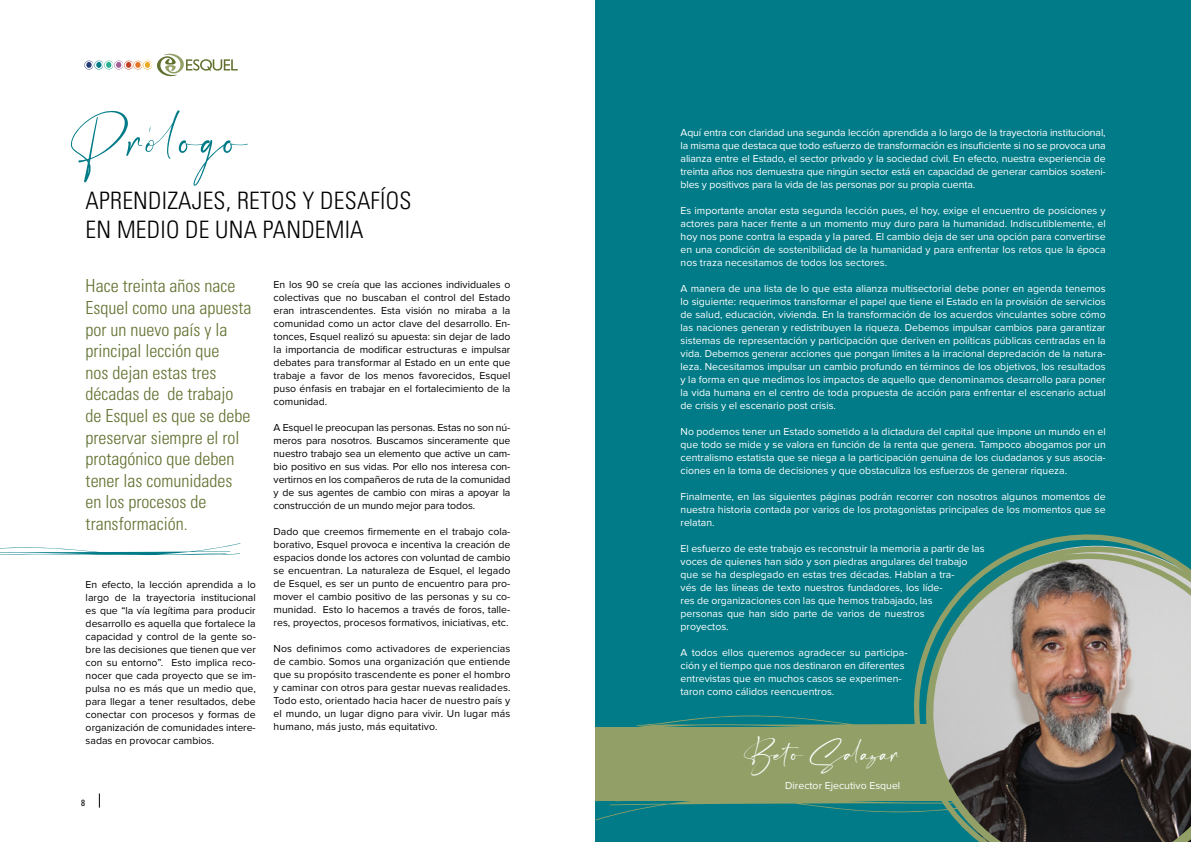
<style>
.page{position:relative;width:1191px;height:842px;background:#fff}
.page>*{position:absolute;margin:0;border:0;box-sizing:border-box;transform-origin:0 0}
.t1{font:62px "Estrada Signature";color:#007b87}
.t2{font:31px "Estrada Signature";color:#fff}
.t3{font:300 condensed 24px/28.8px "Univers LT Std";letter-spacing:.01em;color:#000}
.t4{font:300 condensed 18px/21.6px "Univers LT Std";color:#60702f}
.t5{font:10.5px/13px "Proxima Nova";color:#fff;text-align:justify}
.t6{font:10.5px/13px "Proxima Nova";color:#000;text-align:justify}
.t7{font:condensed 9px "Univers LT Std";color:#000}
</style>
<div class="page">
<svg style="left:99px;top:793px;width:1px;height:15px"></svg>
<svg style="left:84px;top:53px;width:154px;height:24px"></svg>
<div style="left:595px;top:0;width:596px;height:842px;background:#007b87"></div>
<div style="left:595px;top:727px;width:382px;height:73px;background:#92a068"></div>
<svg style="left:636px;top:715px;width:273px;height:12px"></svg>
<svg style="left:595px;top:800px;width:314px;height:20px"></svg>
<svg style="left:909px;top:534px;width:282px;height:308px"></svg>
<svg style="left:0;top:543px;width:241px;height:13px"></svg>
<h1 class="t1" style="left:71px;top:95px;width:177px">Prologo</h1>
<h3 class="t3" style="left:86px;top:186px;width:327px">APRENDIZAJES, RETOS Y DESAFÍOS<br>EN MEDIO DE UNA PANDEMIA</h3>
<p class="t4" style="left:86px;top:275px;width:167px">Hace treinta años nace<br>Esquel como una apuesta por un nuevo país y la principal lección que<br>nos dejan estas tres décadas de de trabajo de Esquel es que se debe preservar siempre el rol protagónico que deben tener las comunidades en los procesos de transformación.</p>
<p class="t6" style="left:86px;top:578px;width:172px">En efecto, la lección aprendida a lo largo de la trayectoria institucional es que “la vía legítima para producir desarrollo es aquella que fortalece la capacidad y control de la gente so&shy;bre las decisiones que tienen que ver con su entorno”. Esto implica reco&shy;nocer que cada proyecto que se im&shy;pulsa no es más que un medio que, para llegar a tener resultados, debe conectar con procesos y formas de organización de comunidades intere&shy;sadas en provocar cambios.</p>
<p class="t6" style="left:274px;top:278px;width:238px">En los 90 se creía que las acciones individuales o colectivas que no buscaban el control del Estado eran intrascendentes. Esta visión no miraba a la comunidad como un actor clave del desarrollo. En&shy;tonces, Esquel realizó su apuesta: sin dejar de lado la importancia de modificar estructuras e impulsar debates para transformar al Estado en un ente que trabaje a favor de los menos favorecidos, Esquel puso énfasis en trabajar en el fortalecimiento de la comunidad.</p>
<p class="t6" style="left:274px;top:421px;width:238px">A Esquel le preocupan las personas. Estas no son nú&shy;meros para nosotros. Buscamos sinceramente que nuestro trabajo sea un elemento que active un cam&shy;bio positivo en sus vidas. Por ello nos interesa con&shy;vertirnos en los compañeros de ruta de la comunidad y de sus agentes de cambio con miras a apoyar la construcción de un mundo mejor para todos.</p>
<p class="t6" style="left:274px;top:525px;width:238px">Dado que creemos firmemente en el trabajo cola&shy;borativo, Esquel provoca e incentiva la creación de espacios donde los actores con voluntad de cambio se encuentran. La naturaleza de Esquel, el legado de Esquel, es ser un punto de encuentro para pro&shy;mover el cambio positivo de las personas y su co&shy;munidad. Esto lo hacemos a través de foros, talle&shy;res, proyectos, procesos formativos, iniciativas, etc.</p>
<p class="t6" style="left:274px;top:642px;width:238px">Nos definimos como activadores de experiencias de cambio. Somos una organización que entiende que su propósito trascendente es poner el hombro y caminar con otros para gestar nuevas realidades.<br>Todo esto, orientado hacia hacer de nuestro país y el mundo, un lugar digno para vivir. Un lugar más humano, más justo, más equitativo.</p>
<p class="t7" style="left:81px;top:797px;width:5px">8</p>
<p class="t5" style="left:680px;top:126px;width:427px">Aquí entra con claridad una segunda lección aprendida a lo largo de la trayectoria institucional, la misma que destaca que todo esfuerzo de transformación es insuficiente si no se provoca una alianza entre el Estado, el sector privado y la sociedad civil. En efecto, nuestra experiencia de treinta años nos demuestra que ningún sector está en capacidad de generar cambios sosteni&shy;bles y positivos para la vida de las personas por su propia cuenta.</p>
<p class="t5" style="left:680px;top:204px;width:427px">Es importante anotar esta segunda lección pues, el hoy, exige el encuentro de posiciones y actores para hacer frente a un momento muy duro para la humanidad. Indiscutiblemente, el hoy nos pone contra la espada y la pared. El cambio deja de ser una opción para convertirse en una condición de sostenibilidad de la humanidad y para enfrentar los retos que la época nos traza necesitamos de todos los sectores.</p>
<p class="t5" style="left:680px;top:282px;width:427px">A manera de una lista de lo que esta alianza multisectorial debe poner en agenda tenemos lo siguiente: requerimos transformar el papel que tiene el Estado en la provisión de servicios de salud, educación, vivienda. En la transformación de los acuerdos vinculantes sobre cómo las naciones generan y redistribuyen la riqueza. Debemos impulsar cambios para garantizar sistemas de representación y participación que deriven en políticas públicas centradas en la vida. Debemos generar acciones que pongan límites a la irracional depredación de la natura&shy;leza. Necesitamos impulsar un cambio profundo en términos de los objetivos, los resultados y la forma en que medimos los impactos de aquello que denominamos desarrollo para poner la vida humana en el centro de toda propuesta de acción para enfrentar el escenario actual de crisis y el escenario post crisis.</p>
<p class="t5" style="left:680px;top:425px;width:427px">No podemos tener un Estado sometido a la dictadura del capital que impone un mundo en el que todo se mide y se valora en función de la renta que genera. Tampoco abogamos por un centralismo estatista que se niega a la participación genuina de los ciudadanos y sus asocia&shy;ciones en la toma de decisiones y que obstaculiza los esfuerzos de generar riqueza.</p>
<p class="t5" style="left:680px;top:490px;width:427px">Finalmente, en las siguientes páginas podrán recorrer con nosotros algunos momentos de nuestra historia contada por varios de los protagonistas principales de los momentos que se relatan.</p>
<p class="t5" style="left:680px;top:542px;width:306px;text-align:left">El esfuerzo de este trabajo es reconstruir la memoria a partir de las voces de quienes han sido y son piedras angulares del trabajo que se ha desplegado en estas tres décadas. Hablan a tra-<br>vés de las líneas de texto nuestros fundadores, los líde-<br>res de organizaciones con las que hemos trabajado, las<br>personas que han sido parte de varios de nuestros<br>proyectos.</p>
<p class="t5" style="left:680px;top:646px;width:228px;text-align:left">A todos ellos queremos agradecer su participa&shy;ción y el tiempo que nos destinaron en diferentes entrevistas que en muchos casos se experimen&shy;taron como cálidos reencuentros.</p>
<h2 class="t2" style="left:744px;top:731px;width:158px">Beto Salazar</h2>
<p class="t5" style="left:785px;top:779px;width:117px">Director Ejecutivo Esquel</p>
</div>
